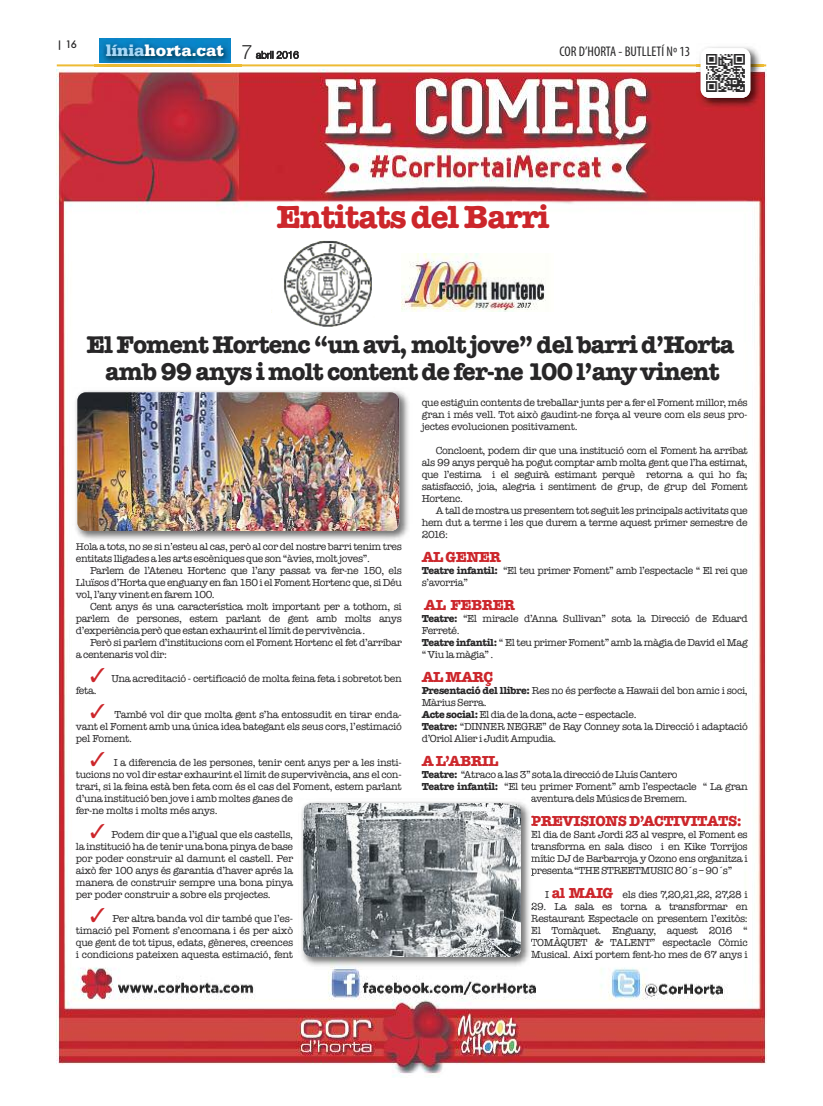
<style>
.page{position:relative;width:823px;height:1106px;background:#fff}
.page>*{position:absolute;margin:0;border:0;box-sizing:border-box;transform-origin:0 0}
.t1{font:700 33px "American Typewriter";letter-spacing:-.035em;color:#cc262b}
.t2{font:700 25px/27px "American Typewriter";letter-spacing:-.035em;color:#272627;text-align:center}
.t3{font:900 17px "Serifa";color:#fff}
.t4{font:700 15px "American Typewriter";letter-spacing:-.035em;color:#cc262b}
.t5{font:condensed 14px "Myriad Pro";color:#272627}
.t6{font:10.5px/12px "American Typewriter";letter-spacing:-.035em;color:#272627;text-align:justify}
.t7{font:500 10px "Futura";color:#272627}
.s1{color:#a7d8f7}
.s2{font-family:"Helvetica Neue";font-weight:300;font-size:20px;color:#272627}
.s3{color:#cc262b}
.s4{font-weight:700}
.s5{font-weight:700;font-size:15px;color:#cc262b}
</style>
<div class="page">
<hr style="left:57px;top:64px;width:708px;height:2px;background:#edbb34">
<img style="left:95px;top:62px;width:146px;height:5px">
<img style="left:99px;top:38px;width:132px;height:24px">
<img style="left:57px;top:69px;width:708px;height:1008px">
<img style="left:695px;top:47px;width:67px;height:64px">
<img style="left:700px;top:48px;width:49px;height:50px;border-radius:9px">
<img style="left:271px;top:239px;width:115px;height:99px">
<div style="left:401px;top:254px;width:167px;height:57px;background:#fff"></div>
<img style="left:401px;top:254px;width:145px;height:57px">
<img style="left:73px;top:388px;width:339px;height:156px">
<svg style="left:76px;top:543px;width:29px;height:1px"></svg>
<img style="left:77px;top:392px;width:322px;height:139px;border-radius:9px">
<img style="left:298px;top:798px;width:235px;height:171px">
<svg style="left:530px;top:815px;width:3px;height:47px"></svg>
<svg style="left:530px;top:868px;width:3px;height:7px"></svg>
<svg style="left:531px;top:902px;width:2px;height:56px"></svg>
<img style="left:303px;top:803px;width:217px;height:154px;border-radius:9px">
<p class="t7" style="left:57px;top:39px;width:22px">| 16</p>
<h3 class="t3" style="left:106px;top:45px;width:194px"><span class="s1">línia</span>horta.cat <span class="s2">7</span> <sub>abril</sub> <sub>2016</sub></h3>
<h3 class="t5" style="left:559px;top:47px;width:132px">COR D’HORTA - BUTLLETÍ Nº 13</h3>
<h1 class="t1" style="left:276px;top:189px;width:274px">Entitats del Barri</h1>
<h2 class="t2" style="left:86px;top:330px;width:649px">El Foment Hortenc “un avi, molt jove” del barri d’Horta amb 99 anys i molt content de fer-ne 100 l’any vinent</h2>
<p class="t6" style="left:76px;top:540px;width:327px">Hola a tots, no se si n’esteu al cas, però al cor del nostre barri tenim tres entitats lligades a les arts escèniques que son “àvies, molt joves”.</p>
<p class="t6" style="left:76px;top:564px;width:327px;text-indent:14px">Parlem de l’Ateneu Hortenc que l’any passat va fer-ne 150, els Lluïsos d’Horta que enguany en fan 150 i el Foment Hortenc que, si Déu vol, l’any vinent en farem 100.</p>
<p class="t6" style="left:76px;top:600px;width:327px;text-indent:14px">Cent anys és una característica molt important per a tothom, si parlem de persones, estem parlant de gent amb molts anys d’experiència però que estan exhaurint el límit de pervivència .</p>
<p class="t6" style="left:76px;top:636px;width:327px;text-indent:14px">Però si parlem d’institucions com el Foment Hortenc el fet d’arribar a centenaris vol dir:</p>
<p class="t6" style="left:76px;top:672px;width:327px;text-indent:14px"><span class="s3">✓</span> Una acreditació - certificació de molta feina feta i sobretot ben feta.</p>
<p class="t6" style="left:76px;top:708px;width:327px;text-indent:14px"><span class="s3">✓</span> També vol dir que molta gent s’ha entossudit en tirar enda&shy;vant el Foment amb una única idea bategant els seus cors, l’estimació pel Foment.</p>
<p class="t6" style="left:76px;top:756px;width:327px;text-align:left;text-indent:14px"><span class="s3">✓</span> I a diferencia de les persones, tenir cent anys per a les insti&shy;tucions no vol dir estar exhaurint el límit de supervivència, ans el con&shy;trari, si la feina està ben feta com és el cas del Foment, estem parlant d’una institució ben jove i amb moltes ganes de<br>fer-ne molts i molts més anys.</p>
<p class="t6" style="left:76px;top:828px;width:219px;text-indent:14px"><span class="s3">✓</span> Podem dir que a l’igual que els castells, la institució ha de tenir una bona pinya de base por poder construir al damunt el castell. Per això fer 100 anys és garantia d’haver aprés la manera de construir sempre una bona pinya per poder construir a sobre els projectes.</p>
<p class="t6" style="left:76px;top:912px;width:219px;text-indent:14px"><span class="s3">✓</span> Per altra banda vol dir també que l’es&shy;timació pel Foment s’encomana i és per això que gent de tot tipus, edats, gèneres, creences i condicions pateixen aquesta estimació, fent</p>
<p class="t6" style="left:421px;top:396px;width:327px">que estiguin contents de treballar junts per a fer el Foment millor, més gran i més vell. Tot això gaudint-ne força al veure com els seus pro&shy;jectes evolucionen positivament.</p>
<p class="t6" style="left:421px;top:444px;width:327px;text-indent:14px">Concloent, podem dir que una institució com el Foment ha arribat als 99 anys perquè ha pogut comptar amb molta gent que l’ha estimat, que l’estima i el seguirà estimant perquè retorna a qui ho fa; satisfacció, joia, alegria i sentiment de grup, de grup del Foment Hortenc.</p>
<p class="t6" style="left:421px;top:504px;width:327px;text-indent:14px">A tall de mostra us presentem tot seguit les principals activitats que hem dut a terme i les que durem a terme aquest primer semestre de 2016:</p>
<h3 class="t4" style="left:421px;top:543px;width:81px">AL GENER</h3>
<p class="t6" style="left:421px;top:564px;width:327px"><span class="s4">Teatre infantil:</span> “El teu primer Foment” amb l’espectacle “ El rei que s’avorria”</p>
<h3 class="t4" style="left:424px;top:591px;width:92px">AL FEBRER</h3>
<p class="t6" style="left:421px;top:612px;width:327px;text-align:left"><span class="s4">Teatre:</span> “El miracle d’Anna Sullivan” sota la Direcció de Eduard Ferreté.<br><span class="s4">Teatre infantil:</span> “ El teu primer Foment” amb la màgia de David el Mag “ Viu la màgia” .</p>
<h3 class="t4" style="left:421px;top:663px;width:73px">AL MARÇ</h3>
<p class="t6" style="left:421px;top:684px;width:327px;text-align:left"><span class="s4">Presentació del llibre:</span> Res no és perfecte a Hawaii del bon amic i soci, Màrius Serra.<br><span class="s4">Acte social:</span> El dia de la dona, acte – espectacle.<br><span class="s4">Teatre:</span> “DINNER NEGRE” de Ray Conney sota la Direcció i adaptació d’Oriol Alier i Judit Ampudia.</p>
<h3 class="t4" style="left:421px;top:747px;width:78px">A L’ABRIL</h3>
<p class="t6" style="left:421px;top:768px;width:257px"><span class="s4">Teatre:</span> “Atraco a las 3” sota la direcció de Lluís Cantero</p>
<p class="t6" style="left:421px;top:780px;width:327px"><span class="s4">Teatre infantil:</span> “El teu primer Foment” amb l’espectacle “ La gran</p>
<p class="t6" style="left:530px;top:792px;width:158px">aventura dels Músics de Bremem.</p>
<h3 class="t4" style="left:530px;top:807px;width:212px">PREVISIONS D’ACTIVITATS:</h3>
<p class="t6" style="left:530px;top:828px;width:218px">El dia de Sant Jordi 23 al vespre, el Foment es transforma en sala disco i en Kike Torrijos mític DJ de Barbarroja y Ozono ens organitza i presenta “THE STREETMUSIC 80´s – 90´s”</p>
<p class="t6" style="left:545px;top:888px;width:204px">I <span class="s5">al MAIG</span> els dies 7,20,21,22, 27,28 i</p>
<p class="t6" style="left:530px;top:900px;width:218px">29. La sala es torna a transformar en Restaurant Espectacle on presentem l’exitòs:<br>El Tomàquet. Enguany, aquest 2016 “ TOMÀQUET &amp; TALENT” espectacle Còmic Musical. Així portem fent-ho mes de 67 anys i</p>
</div>
